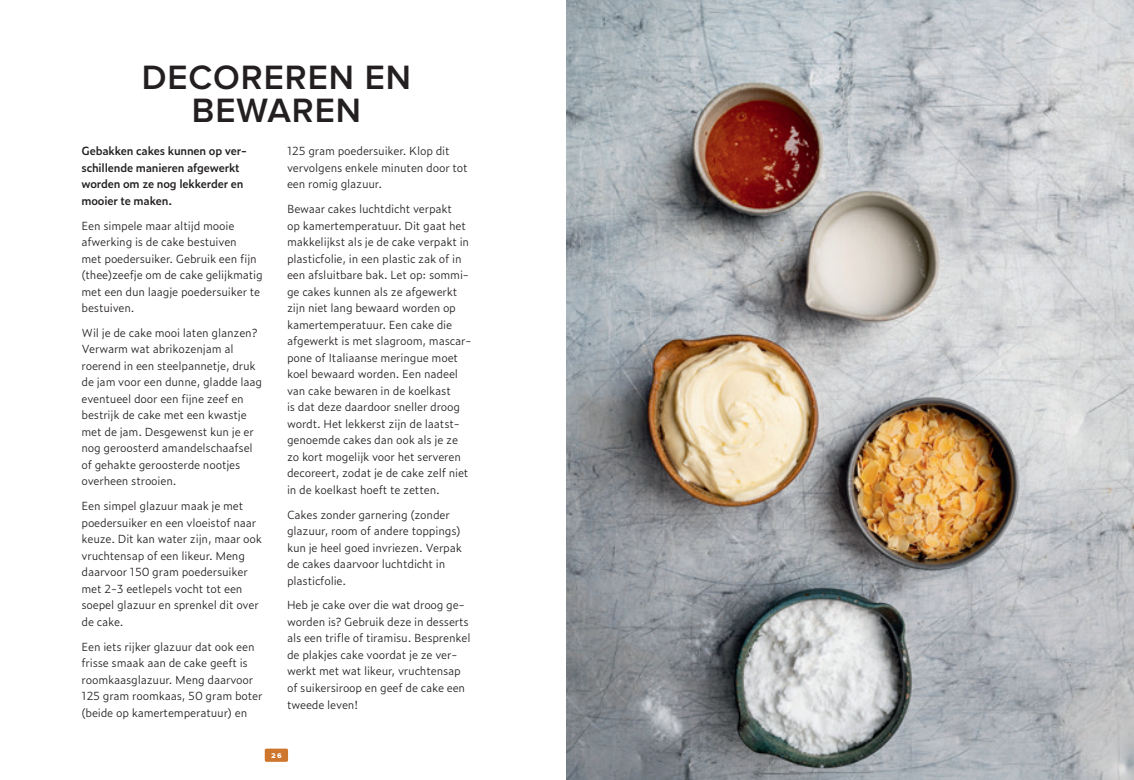
<style>
.page{position:relative;width:1134px;height:780px;background:#fff}
.page>*{position:absolute;margin:0;border:0;box-sizing:border-box;transform-origin:0 0}
.t1{font:600 35px/33px "Proxima Nova";letter-spacing:.025em;color:#231f20;text-align:center}
.t2{font:300 11.25px/16.5px "Zeitung Pro";letter-spacing:-.015em;color:#231f20}
.t3{font:600 11.25px/16.5px "Zeitung Pro";letter-spacing:-.015em;color:#231f20}
.t4{font:7.25px "Proxima Nova Extrabld";color:#fff}
</style>
<div class="page">
<div style="left:265px;top:748px;width:23px;height:13px;background:#ce762d;border-radius:2px"></div>
<img style="left:567px;top:0;width:567px;height:780px">
<h1 class="t1" style="left:142px;top:62px;width:271px">DECOREREN EN<br>BEWAREN</h1>
<p class="t3" style="left:81px;top:142px;width:167px">Gebakken cakes kunnen op ver&shy;schillende manieren afgewerkt worden om ze nog lekkerder en mooier te maken.</p>
<p class="t2" style="left:81px;top:217px;width:183px">Een simpele maar altijd mooie afwerking is de cake bestuiven<br>met poedersuiker. Gebruik een fijn (thee)zeefje om de cake gelijkmatig met een dun laagje poedersuiker te bestuiven.</p>
<p class="t2" style="left:81px;top:324px;width:182px">Wil je de cake mooi laten glanzen?<br>Verwarm wat abrikozenjam al roerend in een steelpannetje, druk de jam voor een dunne, gladde laag eventueel door een fijne zeef en bestrijk de cake met een kwastje met de jam. Desgewenst kun je er nog geroosterd amandelschaafsel of gehakte geroosterde nootjes overheen strooien.</p>
<p class="t2" style="left:81px;top:497px;width:182px">Een simpel glazuur maak je met poedersuiker en een vloeistof naar keuze. Dit kan water zijn, maar ook vruchtensap of een likeur. Meng daarvoor 150 gram poedersuiker met 2-3 eetlepels vocht tot een soepel glazuur en sprenkel dit over de cake.</p>
<p class="t2" style="left:81px;top:637px;width:183px">Een iets rijker glazuur dat ook een frisse smaak aan de cake geeft is roomkaasglazuur. Meng daarvoor<br>125 gram roomkaas, 50 gram boter (beide op kamertemperatuur) en</p>
<p class="t2" style="left:287px;top:142px;width:182px">125 gram poedersuiker. Klop dit vervolgens enkele minuten door tot een romig glazuur.</p>
<p class="t2" style="left:287px;top:200px;width:186px">Bewaar cakes luchtdicht verpakt<br>op kamertemperatuur. Dit gaat het makkelijkst als je de cake verpakt in plasticfolie, in een plastic zak of in een afsluitbare bak. Let op: sommi&shy;ge cakes kunnen als ze afgewerkt zijn niet lang bewaard worden op kamertemperatuur. Een cake die afgewerkt is met slagroom, mascar&shy;pone of Italiaanse meringue moet koel bewaard worden. Een nadeel van cake bewaren in de koelkast<br>is dat deze daardoor sneller droog wordt. Het lekkerst zijn de laatst&shy;genoemde cakes dan ook als je ze zo kort mogelijk voor het serveren decoreert, zodat je de cake zelf niet in de koelkast hoeft te zetten.</p>
<p class="t2" style="left:287px;top:505px;width:176px">Cakes zonder garnering (zonder glazuur, room of andere toppings) kun je heel goed invriezen. Verpak de cakes daarvoor luchtdicht in plasticfolie.</p>
<p class="t2" style="left:287px;top:596px;width:185px">Heb je cake over die wat droog ge&shy;worden is? Gebruik deze in desserts als een trifle of tiramisu. Besprenkel de plakjes cake voordat je ze ver&shy;werkt met wat likeur, vruchtensap of suikersiroop en geef de cake een tweede leven!</p>
<p class="t4" style="left:271px;top:751px;width:12px">26</p>
</div>
